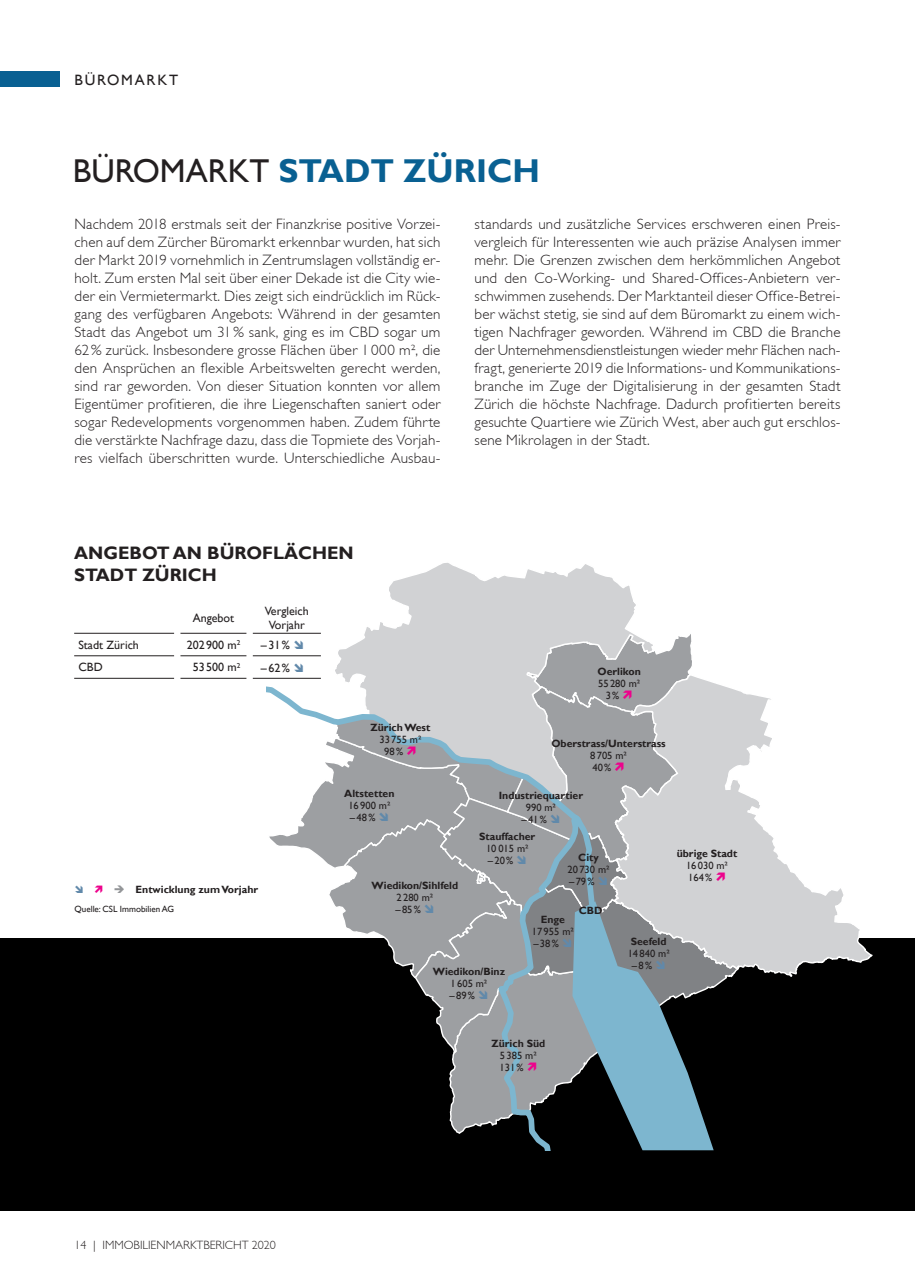
<style>
.page{position:relative;width:915px;height:1285px;background:#fff}
.page>*{position:absolute;margin:0;border:0;box-sizing:border-box;transform-origin:0 0}
.t1{font:700 33px "Gill Sans";color:#096092}
.t2{font:700 18px/21.6px "Gill Sans";color:#231f20}
.t3{font:300 15px/18px "Gill Sans";letter-spacing:.01em;color:#231f20;text-align:justify}
.t4{font:15px "Gill Sans";letter-spacing:.12em;color:#231f20}
.t5{font:12px/14.4px "Gill Sans";color:#231f20;text-align:center}
.t6{font:300 12px "Gill Sans";color:#231f20}
.t7{font:700 10.5px "Gill Sans";color:#231f20}
.t8{font:10.5px/12px "Gill Sans";color:#231f20}
.t9{font:9px "Gill Sans";color:#231f20}
.s1{font-weight:400;color:#231f20}
.s2{color:#939598}
</style>
<div class="page">
<div style="left:0;top:938px;width:914px;height:272px;background:#000"></div>
<svg style="left:744px;top:693px;width:129px;height:284px"></svg>
<svg style="left:366px;top:563px;width:378px;height:405px"></svg>
<div style="left:0;top:71px;width:59px;height:16px;background:#096092"></div>
<svg style="left:74px;top:628px;width:666px;height:521px"></svg>
<p class="t4" style="left:74px;top:71px;width:105px">BÜROMARKT</p>
<h1 class="t1" style="left:73px;top:151px;width:468px"><span class="s1">BÜROMARKT</span> STADT ZÜRICH</h1>
<p class="t3" style="left:74px;top:215px;width:367px">Nachdem 2018 erstmals seit der Finanzkrise positive Vorzei&shy;chen auf dem Zürcher Büromarkt erkennbar wurden, hat sich der Markt 2019 vornehmlich in Zentrumslagen vollständig er&shy;holt. Zum ersten Mal seit über einer Dekade ist die City wie&shy;der ein Vermietermarkt. Dies zeigt sich eindrücklich im Rück&shy;gang des verfügbaren Angebots: Während in der gesamten Stadt das Angebot um 31% sank, ging es im CBD sogar um 62% zurück. Insbesondere grosse Flächen über 1 000 m², die den Ansprüchen an flexible Arbeitswelten gerecht werden, sind rar geworden. Von dieser Situation konnten vor allem Eigentümer profitieren, die ihre Liegenschaften saniert oder sogar Redevelopments vorgenommen haben. Zudem führte die verstärkte Nachfrage dazu, dass die Topmiete des Vorjah&shy;res vielfach überschritten wurde. Unterschiedliche Ausbau-</p>
<p class="t3" style="left:474px;top:215px;width:367px">standards und zusätzliche Services erschweren einen Preis&shy;vergleich für Interessenten wie auch präzise Analysen immer mehr. Die Grenzen zwischen dem herkömmlichen Angebot und den Co-Working- und Shared-Offices-Anbietern ver&shy;schwimmen zusehends. Der Marktanteil dieser Office-Betrei&shy;ber wächst stetig, sie sind auf dem Büromarkt zu einem wich&shy;tigen Nachfrager geworden. Während im CBD die Branche der Unternehmensdienstleistungen wieder mehr Flächen nach&shy;fragt, generierte 2019 die Informations- und Kommunikations&shy;branche im Zuge der Digitalisierung in der gesamten Stadt Zürich die höchste Nachfrage. Dadurch profitierten bereits gesuchte Quartiere wie Zürich West, aber auch gut erschlos&shy;sene Mikrolagen in der Stadt.</p>
<p class="t2" style="left:74px;top:543px;width:281px">ANGEBOT AN BÜROFLÄCHEN<br>STADT ZÜRICH</p>
<p class="t5" style="left:193px;top:610px;width:43px">Angebot</p>
<p class="t5" style="left:265px;top:603px;width:45px">Vergleich<br>Vorjahr</p>
<p class="t5" style="left:78px;top:637px;width:62px">Stadt Zürich</p>
<p class="t5" style="left:187px;top:637px;width:55px">202900 m<sup>2</sup></p>
<p class="t5" style="left:261px;top:638px;width:31px">–31%</p>
<p class="t5" style="left:78px;top:660px;width:26px">CBD</p>
<p class="t5" style="left:193px;top:660px;width:49px">53500 m<sup>2</sup></p>
<p class="t5" style="left:261px;top:660px;width:31px">–62%</p>
<p class="t7" style="left:114px;top:883px;width:146px"><span class="s2">➔</span> Entwicklung zum Vorjahr</p>
<p class="t9" style="left:74px;top:903px;width:101px">Quelle: CSL Immobilien AG</p>
<p class="t7" style="left:370px;top:720px;width:61px">Zürich West</p>
<p class="t8" style="left:384px;top:733px;width:39px;text-indent:-5px">33 755 m²<br>98%</p>
<p class="t7" style="left:344px;top:787px;width:52px">Altstetten</p>
<p class="t8" style="left:348px;top:799px;width:43px">16900 m² –48%</p>
<p class="t7" style="left:597px;top:665px;width:45px">Oerlikon</p>
<p class="t8" style="left:605px;top:677px;width:36px;text-indent:-7px">55280 m²<br>3%</p>
<p class="t7" style="left:551px;top:737px;width:116px">Oberstrass/Unterstrass</p>
<p class="t8" style="left:590px;top:749px;width:38px">8 705 m²<br>40%</p>
<p class="t7" style="left:498px;top:788px;width:86px">Industriequartier</p>
<p class="t8" style="left:521px;top:801px;width:36px;text-indent:4px">990 m² –41%</p>
<p class="t7" style="left:479px;top:830px;width:58px">Stauffacher</p>
<p class="t8" style="left:486px;top:842px;width:44px">10 015 m² –20%</p>
<p class="t7" style="left:676px;top:847px;width:62px">übrige Stadt</p>
<p class="t8" style="left:685px;top:859px;width:43px">16 030 m²<br>164%</p>
<p class="t7" style="left:578px;top:851px;width:22px">City</p>
<p class="t8" style="left:567px;top:863px;width:43px">20 730 m² –79%</p>
<p class="t7" style="left:371px;top:878px;width:88px">Wiedikon/Sihlfeld</p>
<p class="t8" style="left:395px;top:891px;width:39px">2280 m² –85%</p>
<p class="t7" style="left:578px;top:903px;width:25px">CBD</p>
<p class="t7" style="left:540px;top:912px;width:26px">Enge</p>
<p class="t8" style="left:531px;top:925px;width:43px">17 955 m² –38%</p>
<p class="t7" style="left:630px;top:935px;width:37px">Seefeld</p>
<p class="t8" style="left:631px;top:947px;width:39px;text-indent:-4px">14840 m² –8%</p>
<p class="t7" style="left:432px;top:964px;width:74px">Wiedikon/Binz</p>
<p class="t8" style="left:449px;top:977px;width:39px">1 605 m² –89%</p>
<p class="t7" style="left:491px;top:1037px;width:55px">Zürich Süd</p>
<p class="t8" style="left:499px;top:1049px;width:39px">5 385 m²<br>131%</p>
<p class="t6" style="left:74px;top:1237px;width:203px">14 | IMMOBILIENMARKTBERICHT 2020</p>
</div>
